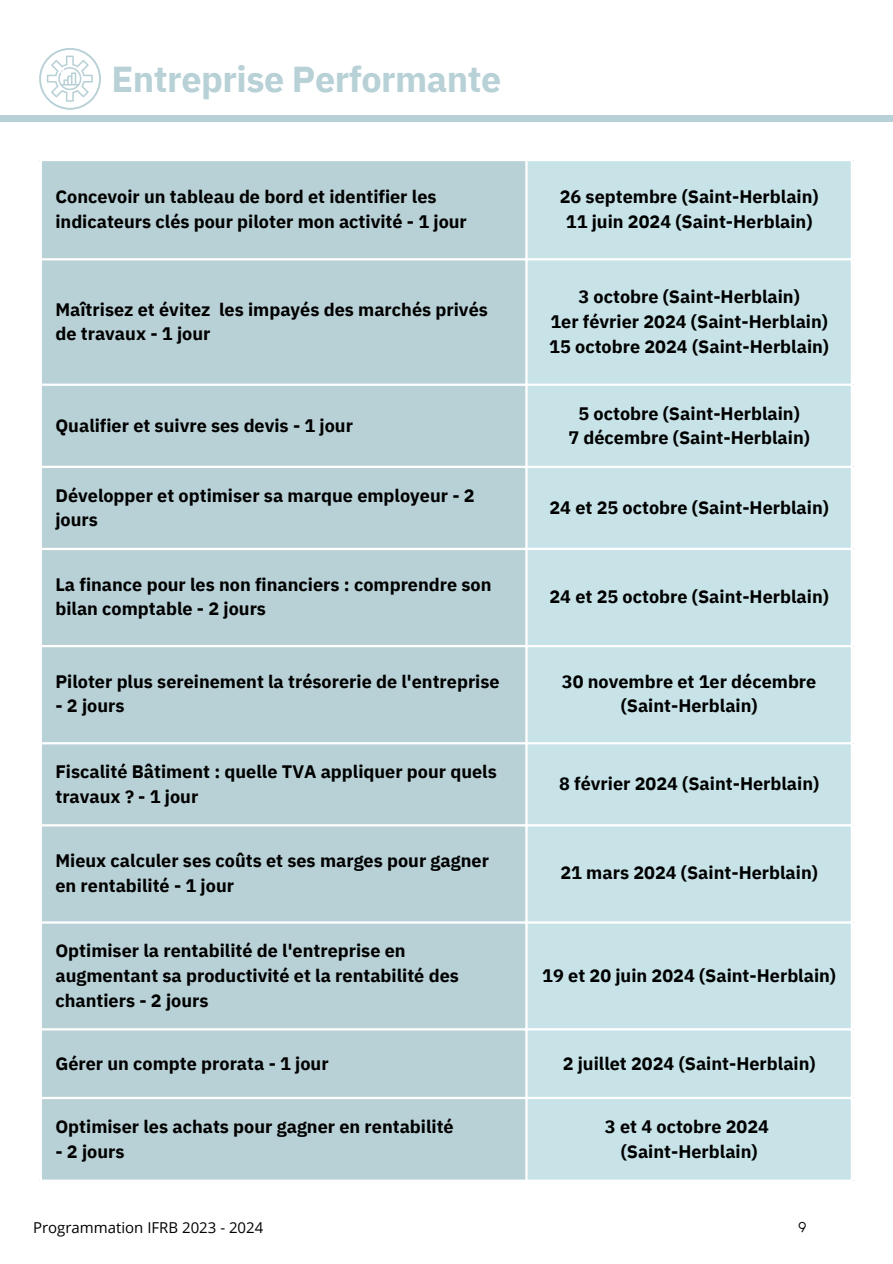
<style>
.page{position:relative;width:893px;height:1264px;background:#fff}
.page>*{position:absolute;margin:0;border:0;box-sizing:border-box;transform-origin:0 0}
.t1{font:700 36px "IBM Plex Sans";letter-spacing:-.015em;color:#b8d1d6}
.t2{font:700 18px/24.8px "IBM Plex Sans";color:#000}
.t3{font:15px "Open Sans";color:#000}
.t4{font:15px "Louis George Cafe";color:#000}
</style>
<div class="page">
<div style="left:0;top:115px;width:892px;height:6px;background:#b8d1d6"></div>
<div style="left:42px;top:161px;width:483px;height:1018px;background:#b8d1d6"></div>
<div style="left:527px;top:161px;width:323px;height:1018px;background:#c7e3e8"></div>
<hr style="left:40px;top:258px;width:813px;height:2px;background:#fff">
<hr style="left:40px;top:383px;width:813px;height:3px;background:#fff">
<hr style="left:40px;top:465px;width:813px;height:3px;background:#fff">
<hr style="left:40px;top:548px;width:813px;height:2px;background:#fff">
<hr style="left:40px;top:645px;width:813px;height:2px;background:#fff">
<hr style="left:40px;top:742px;width:813px;height:2px;background:#fff">
<hr style="left:40px;top:824px;width:813px;height:2px;background:#fff">
<hr style="left:40px;top:921px;width:813px;height:2px;background:#fff">
<hr style="left:40px;top:1028px;width:813px;height:2px;background:#fff">
<hr style="left:40px;top:1096px;width:813px;height:3px;background:#fff">
<svg style="left:39px;top:48px;width:62px;height:62px"></svg>
<p class="t1" style="left:112px;top:55px;width:391px">Entreprise Performante</p>
<p class="t2" style="left:55px;top:184px;width:413px">Concevoir un tableau de bord et identifier les indicateurs clés pour piloter mon activité - 1 jour</p>
<p class="t2" style="left:559px;top:184px;width:260px">26 septembre (Saint-Herblain)</p>
<p class="t2" style="left:566px;top:208px;width:248px">11 juin 2024 (Saint-Herblain)</p>
<p class="t2" style="left:55px;top:296px;width:434px">Maîtrisez et évitez les impayés des marchés privés de travaux - 1 jour</p>
<p class="t2" style="left:55px;top:413px;width:299px">Qualifier et suivre ses devis - 1 jour</p>
<p class="t2" style="left:55px;top:482px;width:421px">Développer et optimiser sa marque employeur - 2 jours</p>
<p class="t2" style="left:55px;top:571px;width:437px">La finance pour les non financiers : comprendre son bilan comptable - 2 jours</p>
<p class="t2" style="left:55px;top:668px;width:445px">Piloter plus sereinement la trésorerie de l'entreprise</p>
<p class="t2" style="left:55px;top:693px;width:71px">- 2 jours</p>
<p class="t2" style="left:55px;top:759px;width:443px">Fiscalité Bâtiment : quelle TVA appliquer pour quels travaux ? - 1 jour</p>
<p class="t2" style="left:55px;top:847px;width:435px">Mieux calculer ses coûts et ses marges pour gagner en rentabilité - 1 jour</p>
<p class="t2" style="left:55px;top:938px;width:405px">Optimiser la rentabilité de l'entreprise en augmentant sa productivité et la rentabilité des chantiers - 2 jours</p>
<p class="t2" style="left:578px;top:284px;width:223px">3 octobre (Saint-Herblain)</p>
<p class="t2" style="left:550px;top:309px;width:279px">1er février 2024 (Saint-Herblain)</p>
<p class="t2" style="left:549px;top:333px;width:281px">15 octobre 2024 (Saint-Herblain)</p>
<p class="t2" style="left:578px;top:400px;width:223px">5 octobre (Saint-Herblain)</p>
<p class="t2" style="left:568px;top:425px;width:243px">7 décembre (Saint-Herblain)</p>
<p class="t2" style="left:549px;top:495px;width:281px">24 et 25 octobre (Saint-Herblain)</p>
<p class="t2" style="left:549px;top:584px;width:281px">24 et 25 octobre (Saint-Herblain)</p>
<p class="t2" style="left:562px;top:668px;width:256px;text-align:center">30 novembre et 1er décembre (Saint-Herblain)</p>
<p class="t2" style="left:559px;top:771px;width:262px">8 février 2024 (Saint-Herblain)</p>
<p class="t2" style="left:560px;top:860px;width:259px">21 mars 2024 (Saint-Herblain)</p>
<p class="t2" style="left:542px;top:963px;width:295px">19 et 20 juin 2024 (Saint-Herblain)</p>
<p class="t2" style="left:55px;top:1050px;width:275px">Gérer un compte prorata - 1 jour</p>
<p class="t2" style="left:562px;top:1050px;width:254px">2 juillet 2024 (Saint-Herblain)</p>
<p class="t2" style="left:55px;top:1113px;width:400px">Optimiser les achats pour gagner en rentabilité</p>
<p class="t2" style="left:55px;top:1138px;width:71px">- 2 jours</p>
<p class="t2" style="left:605px;top:1113px;width:165px">3 et 4 octobre 2024</p>
<p class="t2" style="left:620px;top:1138px;width:138px">(Saint-Herblain)</p>
<p class="t3" style="left:33px;top:1217px;width:232px">Programmation IFRB 2023 - 2024</p>
<p class="t4" style="left:798px;top:1218px;width:10px">9</p>
</div>
